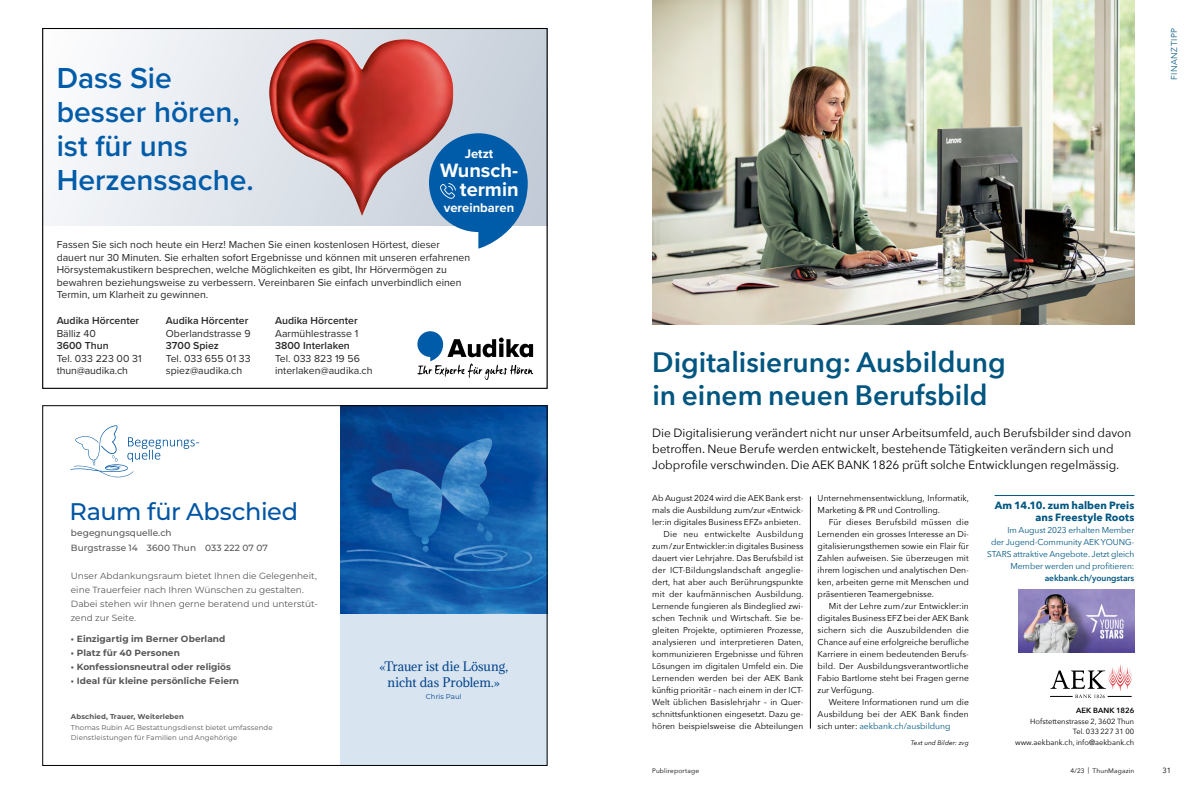
<style>
.page{position:relative;width:1191px;height:794px;background:#fff}
.page>*{position:absolute;margin:0;border:0;box-sizing:border-box;transform-origin:0 0}
.t1{font:600 30px/34px "Proxima Nova";color:#005ca9}
.t2{font:600 28px/32px "Avenir Next";color:#005680}
.t3{font:500 24px "Montserrat";letter-spacing:-.015em;color:#0055a4}
.t4{font:700 20px/19.3px "Proxima Nova";color:#fff;text-align:right}
.t5{font:700 13px "Proxima Nova";color:#fff}
.t6{font:12px/16px "Avenir Next";color:#000}
.t7{font:12px/16px "Adamina";letter-spacing:-.005em;color:#003f89;text-align:center}
.t8{font:10.5px/12.6px "Proxima Nova";color:#282827}
.t9{font:600 10.5px "Proxima Nova";color:#282827}
.t10{font:700 10.5px/12px "Avenir Next";letter-spacing:.005em;color:#005680;text-align:right}
.t11{font:9px/14px "Montserrat";color:#565656}
.t12{font:700 9px "Montserrat";letter-spacing:.005em;color:#565656}
.t13{font:500 9px/15px "Montserrat";letter-spacing:.005em;color:#565656}
.t14{font:8.5px/12px "Avenir Next";letter-spacing:.005em;color:#000;text-align:justify}
.t15{font:8.5px/12px "Avenir Next";letter-spacing:-.005em;color:#005680;text-align:right}
.t16{font:8.5px "Avenir Next";letter-spacing:.03em;color:#000}
.t17{font:600 8.5px "Avenir Next";letter-spacing:-.005em;color:#005680}
.t18{font:300 8.5px "Avenir";letter-spacing:.06em;color:#005680}
.t19{font:7.5px/10.5px "Avenir Next";color:#000;text-align:right}
.t20{font:600 7.5px "Avenir Next";letter-spacing:.02em;color:#000}
.t21{font:7px/10.5px "Montserrat";letter-spacing:.01em;color:#565656}
.t22{font:700 7px "Montserrat";letter-spacing:.015em;color:#565656}
.t23{font:7px "Montserrat";color:#003f89}
.t24{font:6.5px "Avenir Next";letter-spacing:.02em;color:#000}
.t25{font:italic 6.5px "Avenir Next";letter-spacing:.01em;color:#000}
.s1{color:#005680}
</style>
<div class="page">
<hr style="left:994px;top:495px;width:140px;height:1px;background:#005680">
<svg style="left:1050px;top:664px;width:82px;height:34px"></svg>
<img style="left:652px;top:0;width:482px;height:324px">
<img style="left:1018px;top:589px;width:116px;height:64px">
<hr style="left:810px;top:496px;width:1px;height:232px;background:#000">
<div style="left:43px;top:28px;width:504px;height:197px;background:linear-gradient(to right,#f9fafb,#c8d0db)"></div>
<img style="left:260px;top:31px;width:202px;height:195px">
<svg style="left:417px;top:331px;width:116px;height:49px"></svg>
<svg style="left:429px;top:133px;width:99px;height:115px;background:#4284bc"></svg>
<div style="left:340px;top:613px;width:207px;height:152px;background:#d8e5f0"></div>
<img style="left:340px;top:407px;width:205px;height:206px">
<svg style="left:70px;top:425px;width:129px;height:52px"></svg>
<h1 class="t1" style="left:57px;top:60px;width:199px">Dass Sie besser hören, ist für uns<br>Herzenssache.</h1>
<h3 class="t5" style="left:465px;top:146px;width:30px">Jetzt</h3>
<h3 class="t4" style="left:440px;top:161px;width:80px">Wunsch&shy;termin</h3>
<h3 class="t5" style="left:444px;top:200px;width:72px">vereinbaren</h3>
<p class="t8" style="left:57px;top:238px;width:415px">Fassen Sie sich noch heute ein Herz! Machen Sie einen kostenlosen Hörtest, dieser dauert nur 30 Minuten. Sie erhalten sofort Ergebnisse und können mit unseren erfahrenen Hörsystemakustikern besprechen, welche Möglichkeiten es gibt, Ihr Hörvermögen zu bewahren beziehungsweise zu verbessern. Vereinbaren Sie einfach unverbindlich einen Termin, um Klarheit zu gewinnen.</p>
<p class="t9" style="left:57px;top:312px;width:84px">Audika Hörcenter</p>
<p class="t8" style="left:57px;top:327px;width:41px">Bälliz 40</p>
<p class="t9" style="left:57px;top:338px;width:53px">3600 Thun</p>
<p class="t8" style="left:57px;top:352px;width:86px">Tel. 033 223 00 31 thun@audika.ch</p>
<p class="t9" style="left:166px;top:312px;width:84px">Audika Hörcenter</p>
<p class="t8" style="left:166px;top:327px;width:86px">Oberlandstrasse 9</p>
<p class="t9" style="left:166px;top:338px;width:54px">3700 Spiez</p>
<p class="t8" style="left:166px;top:352px;width:86px">Tel. 033 655 01 33 spiez@audika.ch</p>
<p class="t9" style="left:275px;top:312px;width:84px">Audika Hörcenter</p>
<p class="t8" style="left:275px;top:327px;width:85px">Aarmühlestrasse 1</p>
<p class="t9" style="left:275px;top:338px;width:76px">3800 Interlaken</p>
<p class="t8" style="left:275px;top:352px;width:99px">Tel. 033 823 19 56 interlaken@audika.ch</p>
<h3 class="t3" style="left:69px;top:495px;width:230px">Raum für Abschied</h3>
<p class="t13" style="left:71px;top:525px;width:198px">begegnungsquelle.ch<br>Burgstrasse 14 3600 Thun 033 222 07 07</p>
<p class="t11" style="left:71px;top:568px;width:248px">Unser Abdankungsraum bietet Ihnen die Gelegenheit, eine Trauerfeier nach Ihren Wünschen zu gestalten.<br>Dabei stehen wir Ihnen gerne beratend und unterstüt&shy;zend zur Seite.</p>
<p class="t12" style="left:71px;top:632px;width:156px">• Einzigartig im Berner Oberland</p>
<p class="t12" style="left:71px;top:646px;width:111px">• Platz für 40 Personen</p>
<p class="t12" style="left:71px;top:660px;width:162px">• Konfessionsneutral oder religiös</p>
<p class="t12" style="left:71px;top:674px;width:170px">• Ideal für kleine persönliche Feiern</p>
<p class="t22" style="left:71px;top:711px;width:115px">Abschied, Trauer, Weiterleben</p>
<p class="t21" style="left:71px;top:721px;width:203px">Thomas Rubin AG Bestattungsdienst bietet umfassende<br>Dienstleistungen für Familien und Angehörige</p>
<h3 class="t7" style="left:379px;top:659px;width:130px">«Trauer ist die Lösung, nicht das Problem.»</h3>
<p class="t23" style="left:426px;top:692px;width:37px">Chris Paul</p>
<p class="t18" style="left:1169px;top:80px;width:54px;rotate:-90deg">FINANZTIPP</p>
<h2 class="t2" style="left:652px;top:346px;width:355px">Digitalisierung: Ausbildung in einem neuen Berufsbild</h2>
<p class="t6" style="left:652px;top:424px;width:481px">Die Digitalisierung verändert nicht nur unser Arbeitsumfeld, auch Berufsbilder sind davon betroffen. Neue Berufe werden entwickelt, bestehende Tätigkeiten verändern sich und<br>Jobprofile verschwinden. Die AEK BANK 1826 prüft solche Entwicklungen regelmässig.</p>
<p class="t14" style="left:652px;top:491px;width:153px">Ab August 2024 wird die AEK Bank erst-</p>
<p class="t14" style="left:652px;top:503px;width:153px">mals die Ausbildung zum/zur «Entwick-</p>
<p class="t14" style="left:652px;top:515px;width:150px">ler:in digitales Business EFZ» anbieten.</p>
<p class="t16" style="left:663px;top:526px;width:141px">Die neu entwickelte Ausbildung</p>
<p class="t14" style="left:652px;top:539px;width:153px">zum/zur Entwickler:in digitales Business</p>
<p class="t14" style="left:652px;top:551px;width:153px">dauert vier Lehrjahre. Das Berufsbild ist</p>
<p class="t14" style="left:652px;top:563px;width:153px">der ICT-Bildungslandschaft angeglie-</p>
<p class="t14" style="left:652px;top:575px;width:153px">dert, hat aber auch Berührungspunkte</p>
<p class="t14" style="left:652px;top:587px;width:153px">mit der kaufmännischen Ausbildung.</p>
<p class="t14" style="left:652px;top:599px;width:153px">Lernende fungieren als Bindeglied zwi-</p>
<p class="t14" style="left:652px;top:611px;width:153px">schen Technik und Wirtschaft. Sie be-</p>
<p class="t14" style="left:652px;top:623px;width:153px">gleiten Projekte, optimieren Prozesse,</p>
<p class="t14" style="left:652px;top:635px;width:153px">analysieren und interpretieren Daten,</p>
<p class="t14" style="left:652px;top:647px;width:153px">kommunizieren Ergebnisse und führen</p>
<p class="t14" style="left:652px;top:659px;width:153px">Lösungen im digitalen Umfeld ein. Die</p>
<p class="t14" style="left:652px;top:671px;width:153px">Lernenden werden bei der AEK Bank</p>
<p class="t14" style="left:652px;top:683px;width:153px">künftig prioritär – nach einem in der ICT-</p>
<p class="t14" style="left:652px;top:695px;width:153px">Welt üblichen Basislehrjahr – in Quer-</p>
<p class="t14" style="left:652px;top:707px;width:153px">schnittsfunktionen eingesetzt. Dazu ge-</p>
<p class="t14" style="left:652px;top:719px;width:153px">hören beispielsweise die Abteilungen</p>
<p class="t14" style="left:817px;top:491px;width:153px">Unternehmensentwicklung, Informatik,<br>Marketing &amp; PR und Controlling.</p>
<p class="t14" style="left:817px;top:515px;width:153px;text-indent:11px">Für dieses Berufsbild müssen die Lernenden ein grosses Interesse an Di&shy;gitalisierungsthemen sowie ein Flair für Zahlen aufweisen. Sie überzeugen mit ihrem logischen und analytischen Den&shy;ken, arbeiten gerne mit Menschen und präsentieren Teamergebnisse.</p>
<p class="t14" style="left:817px;top:599px;width:153px;text-indent:11px">Mit der Lehre zum/zur Entwickler:in digitales Business EFZ bei der AEK Bank sichern sich die Auszubildenden die Chance auf eine erfolgreiche berufliche Karriere in einem bedeutenden Berufs&shy;bild. Der Ausbildungsverantwortliche Fabio Bartlome steht bei Fragen gerne zur Verfügung.</p>
<p class="t14" style="left:817px;top:695px;width:153px;text-indent:11px">Weitere Informationen rund um die Ausbildung bei der AEK Bank finden sich unter: <span class="s1">aekbank.ch/ausbildung</span></p>
<p class="t25" style="left:911px;top:737px;width:59px">Text und Bilder: zvg</p>
<p class="t10" style="left:994px;top:499px;width:141px">Am 14.10. zum halben Preis ans Freestyle Roots</p>
<p class="t15" style="left:987px;top:523px;width:149px">Im August 2023 erhalten Member<br>der Jugend-Community AEK YOUNG-STARS attraktive Angebote. Jetzt gleich Member werden und profitieren:</p>
<p class="t17" style="left:1044px;top:570px;width:91px">aekbank.ch/youngstars</p>
<p class="t20" style="left:1076px;top:704px;width:60px">AEK BANK 1826</p>
<p class="t19" style="left:1015px;top:715px;width:121px">Hofstettenstrasse 2, 3602 Thun<br>Tel. 033 227 31 00 www.aekbank.ch, info@aekbank.ch</p>
<p class="t24" style="left:652px;top:765px;width:49px">Publireportage</p>
<p class="t24" style="left:1070px;top:765px;width:65px">4/23 | ThunMagazin</p>
<p class="t19" style="left:1162px;top:764px;width:10px">31</p>
</div>
